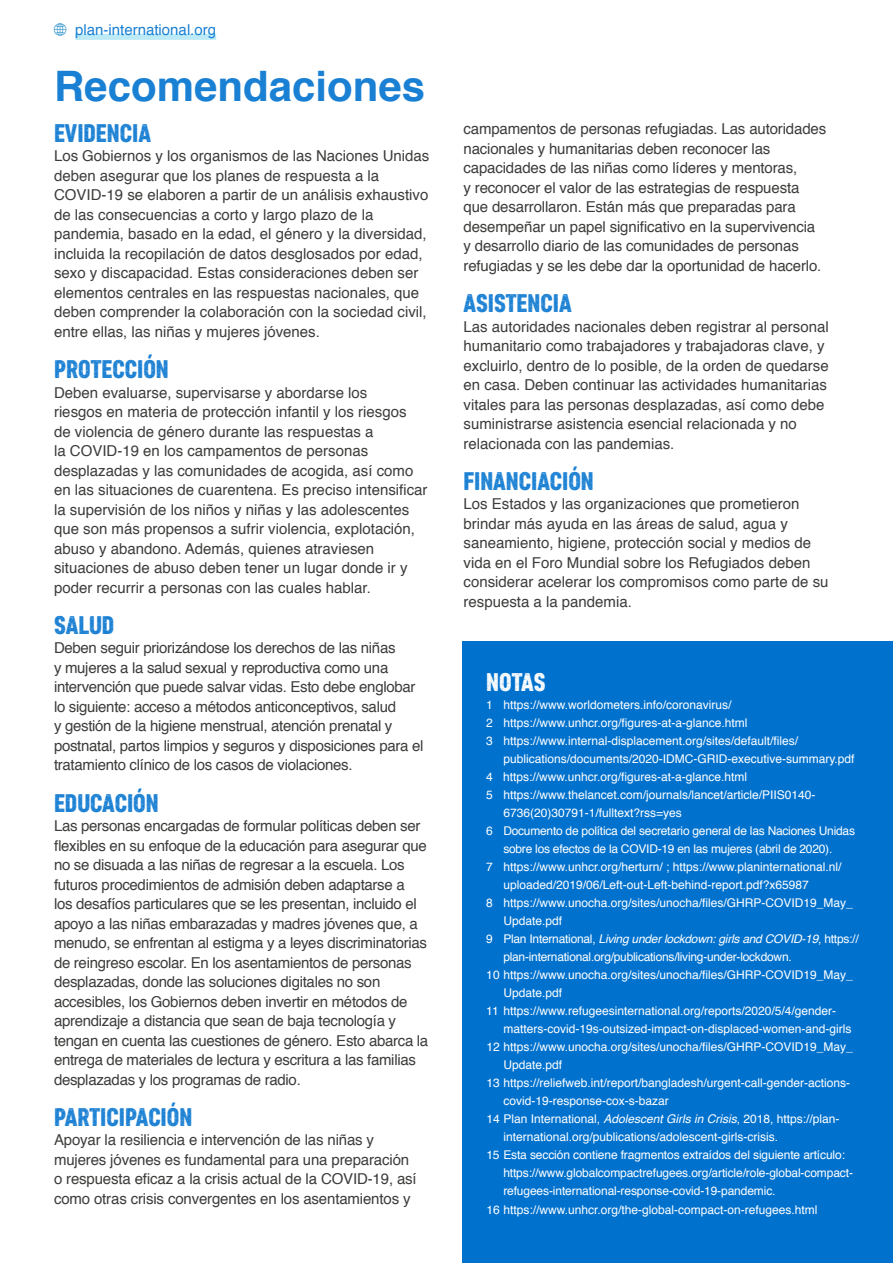
<style>
.page{position:relative;width:893px;height:1263px;background:#fff}
.page>*{position:absolute;margin:0;border:0;box-sizing:border-box;transform-origin:0 0}
.t1{font:700 42px "Helvetica";color:#1a80d3}
.t2{font:25.5px "Core Paint B3";color:#1a80d3}
.t3{font:25.5px "Core Paint B3";color:#fff}
.t4{font:15px/19.5px "Helvetica";letter-spacing:-.01em;color:#3c3c3b}
.t5{font:15px "Helvetica";color:#1a80d3}
.t6{font:12px "Helvetica";color:#fff}
.t7{font:12px "Helvetica";letter-spacing:-.02em;color:#fff}
.t8{font:italic 12px "Helvetica";letter-spacing:-.02em;color:#fff}
.s1{font-style:normal}
.s2{font-style:italic}
</style>
<div class="page">
<div style="left:462px;top:641px;width:431px;height:622px;background:#0072ce"></div>
<div style="left:75px;top:34px;width:141px;height:6px;background:#bceaf7"></div>
<p class="t5" style="left:75px;top:19px;width:142px">plan-international.org</p>
<h1 class="t1" style="left:54px;top:53px;width:373px">Recomendaciones</h1>
<h2 class="t2" style="left:54px;top:117px;width:99px">EVIDENCIA</h2>
<p class="t4" style="left:54px;top:147px;width:377px">Los Gobiernos y los organismos de las Naciones Unidas deben asegurar que los planes de respuesta a la COVID-19 se elaboren a partir de un análisis exhaustivo de las consecuencias a corto y largo plazo de la pandemia, basado en la edad, el género y la diversidad, incluida la recopilación de datos desglosados por edad, sexo y discapacidad. Estas consideraciones deben ser elementos centrales en las respuestas nacionales, que deben comprender la colaboración con la sociedad civil, entre ellas, las niñas y mujeres jóvenes.</p>
<h2 class="t2" style="left:54px;top:353px;width:116px">PROTECCIÓN</h2>
<p class="t4" style="left:54px;top:383px;width:375px">Deben evaluarse, supervisarse y abordarse los<br>riesgos en materia de protección infantil y los riesgos<br>de violencia de género durante las respuestas a<br>la COVID-19 en los campamentos de personas desplazadas y las comunidades de acogida, así como en las situaciones de cuarentena. Es preciso intensificar la supervisión de los niños y niñas y las adolescentes que son más propensos a sufrir violencia, explotación, abuso y abandono. Además, quienes atraviesen situaciones de abuso deben tener un lugar donde ir y poder recurrir a personas con las cuales hablar.</p>
<h2 class="t2" style="left:54px;top:609px;width:62px">SALUD</h2>
<p class="t4" style="left:54px;top:639px;width:371px">Deben seguir priorizándose los derechos de las niñas<br>y mujeres a la salud sexual y reproductiva como una intervención que puede salvar vidas. Esto debe englobar lo siguiente: acceso a métodos anticonceptivos, salud<br>y gestión de la higiene menstrual, atención prenatal y postnatal, partos limpios y seguros y disposiciones para el tratamiento clínico de los casos de violaciones.</p>
<h2 class="t2" style="left:54px;top:787px;width:106px">EDUCACIÓN</h2>
<p class="t4" style="left:54px;top:816px;width:376px">Las personas encargadas de formular políticas deben ser flexibles en su enfoque de la educación para asegurar que no se disuada a las niñas de regresar a la escuela. Los futuros procedimientos de admisión deben adaptarse a<br>los desafíos particulares que se les presentan, incluido el apoyo a las niñas embarazadas y madres jóvenes que, a menudo, se enfrentan al estigma y a leyes discriminatorias de reingreso escolar. En los asentamientos de personas desplazadas, donde las soluciones digitales no son accesibles, los Gobiernos deben invertir en métodos de aprendizaje a distancia que sean de baja tecnología y tengan en cuenta las cuestiones de género. Esto abarca la entrega de materiales de lectura y escritura a las familias desplazadas y los programas de radio.</p>
<h2 class="t2" style="left:54px;top:1101px;width:140px">PARTICIPACIÓN</h2>
<p class="t4" style="left:54px;top:1131px;width:364px">Apoyar la resiliencia e intervención de las niñas y mujeres jóvenes es fundamental para una preparación o respuesta eficaz a la crisis actual de la COVID-19, así como otras crisis convergentes en los asentamientos y</p>
<p class="t4" style="left:463px;top:120px;width:364px">campamentos de personas refugiadas. Las autoridades nacionales y humanitarias deben reconocer las capacidades de las niñas como líderes y mentoras,<br>y reconocer el valor de las estrategias de respuesta que desarrollaron. Están más que preparadas para desempeñar un papel significativo en la supervivencia y desarrollo diario de las comunidades de personas refugiadas y se les debe dar la oportunidad de hacerlo.</p>
<h2 class="t2" style="left:463px;top:288px;width:110px">ASISTENCIA</h2>
<p class="t4" style="left:463px;top:317px;width:367px">Las autoridades nacionales deben registrar al personal humanitario como trabajadores y trabajadoras clave, y excluirlo, dentro de lo posible, de la orden de quedarse en casa. Deben continuar las actividades humanitarias vitales para las personas desplazadas, así como debe suministrarse asistencia esencial relacionada y no relacionada con las pandemias.</p>
<h2 class="t2" style="left:463px;top:465px;width:132px">FINANCIACIÓN</h2>
<p class="t4" style="left:463px;top:495px;width:367px">Los Estados y las organizaciones que prometieron brindar más ayuda en las áreas de salud, agua y saneamiento, higiene, protección social y medios de vida en el Foro Mundial sobre los Refugiados deben considerar acelerar los compromisos como parte de su respuesta a la pandemia.</p>
<h2 class="t3" style="left:486px;top:666px;width:61px">NOTAS</h2>
<p class="t6" style="left:486px;top:695px;width:247px">1 https://www.worldometers.info/coronavirus/</p>
<p class="t6" style="left:486px;top:713px;width:263px">2 https://www.unhcr.org/figures-at-a-glance.html</p>
<p class="t6" style="left:486px;top:731px;width:313px">3 https://www.internal-displacement.org/sites/default/files/</p>
<p class="t6" style="left:503px;top:749px;width:353px">publications/documents/2020-IDMC-GRID-executive-summary.pdf</p>
<p class="t6" style="left:486px;top:767px;width:262px">4 https://www.unhcr.org/figures-at-a-glance.html</p>
<p class="t6" style="left:486px;top:785px;width:331px">5 https://www.thelancet.com/journals/lancet/article/PIIS0140-</p>
<p class="t6" style="left:503px;top:803px;width:180px">6736(20)30791-1/fulltext?rss=yes</p>
<p class="t7" style="left:486px;top:821px;width:370px">6 Documento de política del secretario general de las Naciones Unidas</p>
<p class="t7" style="left:503px;top:839px;width:331px">sobre los efectos de la COVID-19 en las mujeres (abril de 2020).</p>
<p class="t6" style="left:486px;top:857px;width:357px">7 https://www.unhcr.org/herturn/ ; https://www.planinternational.nl/</p>
<p class="t6" style="left:503px;top:875px;width:307px">uploaded/2019/06/Left-out-Left-behind-report.pdf?x65987</p>
<p class="t6" style="left:486px;top:893px;width:368px">8 https://www.unocha.org/sites/unocha/files/GHRP-COVID19_May_</p>
<p class="t6" style="left:503px;top:911px;width:60px">Update.pdf</p>
<p class="t8" style="left:486px;top:929px;width:374px"><span class="s1">9 Plan International,</span> Living under lockdown: girls and COVID-19<span class="s1">, https://</span></p>
<p class="t7" style="left:503px;top:947px;width:290px">plan-international.org/publications/living-under-lockdown.</p>
<p class="t6" style="left:486px;top:965px;width:368px">10 https://www.unocha.org/sites/unocha/files/GHRP-COVID19_May_</p>
<p class="t6" style="left:503px;top:983px;width:60px">Update.pdf</p>
<p class="t6" style="left:486px;top:1001px;width:351px">11 https://www.refugeesinternational.org/reports/2020/5/4/gender-</p>
<p class="t6" style="left:503px;top:1019px;width:350px">matters-covid-19s-outsized-impact-on-displaced-women-and-girls</p>
<p class="t6" style="left:486px;top:1037px;width:368px">12 https://www.unocha.org/sites/unocha/files/GHRP-COVID19_May_</p>
<p class="t6" style="left:503px;top:1055px;width:60px">Update.pdf</p>
<p class="t6" style="left:486px;top:1073px;width:365px">13 https://reliefweb.int/report/bangladesh/urgent-call-gender-actions-</p>
<p class="t6" style="left:503px;top:1091px;width:167px">covid-19-response-cox-s-bazar</p>
<p class="t6" style="left:486px;top:1109px;width:355px">14 Plan International, <span class="s2">Adolescent Girls in Crisis</span>, 2018, https://plan-</p>
<p class="t6" style="left:503px;top:1127px;width:276px">international.org/publications/adolescent-girls-crisis.</p>
<p class="t6" style="left:486px;top:1145px;width:360px">15 Esta sección contiene fragmentos extraídos del siguiente artículo:</p>
<p class="t6" style="left:503px;top:1163px;width:351px">https://www.globalcompactrefugees.org/article/role-global-compact-</p>
<p class="t6" style="left:503px;top:1181px;width:274px">refugees-international-response-covid-19-pandemic.</p>
<p class="t6" style="left:486px;top:1201px;width:333px">16 https://www.unhcr.org/the-global-compact-on-refugees.html</p>
</div>
